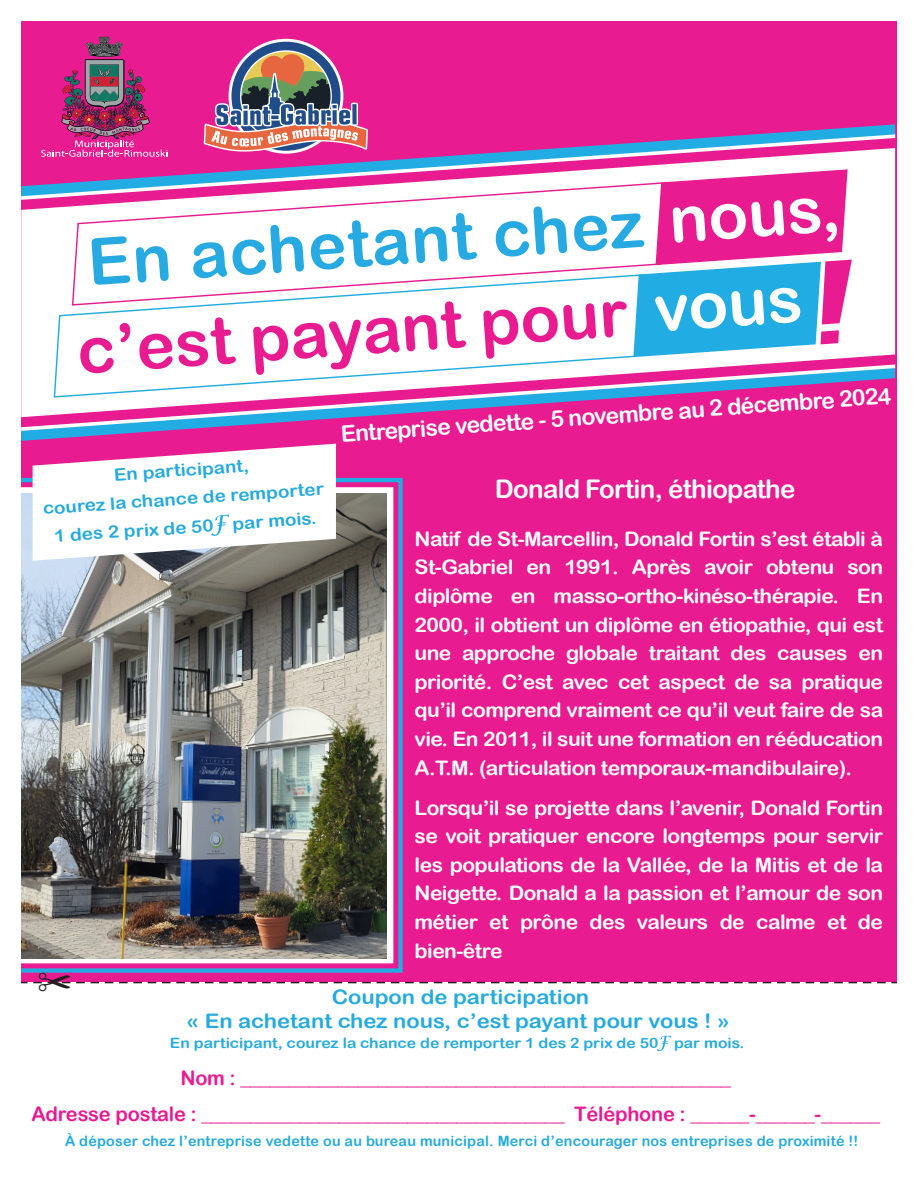
<style>
.page{position:relative;width:918px;height:1188px;background:#fff}
.page>*{position:absolute;margin:0;border:0;box-sizing:border-box;transform-origin:0 0}
.t1{font:65.25px/87.3px "Arial Rounded MT Bold";color:#e81b90}
.t2{font:65.25px "Arial Rounded MT Bold";color:#fff}
.t3{font:25.8px "Arial Rounded MT Bold";letter-spacing:-.025em;color:#fff}
.t4{font:22.95px "Arial Rounded MT Bold";color:#fff}
.t5{font:19.95px/28.7px "Arial Rounded MT Bold";letter-spacing:-.025em;color:#fff;text-align:justify;scale:1.05 1}
.t6{font:19.95px/35.7px "Arial Rounded MT Bold";letter-spacing:-.01em;color:#e81b90;text-align:center}
.t7{font:19.95px/24px "Arial Rounded MT Bold";color:#26aae1;text-align:center;scale:1.1 1}
.t8{font:17.1px/28.7px "Arial Rounded MT Bold";color:#26aae1;text-align:center;scale:1.1 1}
.t9{font:14.25px "Arial Rounded MT Bold";letter-spacing:.01em;color:#26aae1}
.t10{font:14.25px "Arial Rounded MT Bold";letter-spacing:.01em;color:#26aae1;scale:1.1 1}
.s1{color:#26aae1}
.s2{color:#fff}
</style>
<div class="page">
<div style="left:21px;top:21px;width:876px;height:1133px;background:#e81b90"></div>
<svg style="left:21px;top:130px;width:874px;height:304px"></svg>
<svg style="left:71px;top:181px;width:562px;height:92px;background:#f9ecf6"></svg>
<svg style="left:53px;top:273px;width:590px;height:125px;background:#f5f0f8"></svg>
<svg style="left:633px;top:169px;width:219px;height:189px"></svg>
<svg style="left:41px;top:37px;width:127px;height:120px"></svg>
<div style="left:229px;top:39px;width:114px;height:115px;border:13px solid #fff;border-radius:50%"></div>
<div style="left:231px;top:42px;width:109px;height:109px;border:9px solid #204d89;border-radius:50%"></div>
<svg style="left:204px;top:54px;width:164px;height:98px"></svg>
<div style="left:21px;top:982px;width:876px;height:172px;background:#fff"></div>
<svg style="left:657px;top:1036px;width:14px;height:15px"></svg>
<svg style="left:21px;top:478px;width:382px;height:495px;background:#3b98d7"></svg>
<svg style="left:21px;top:482px;width:377px;height:486px"></svg>
<svg style="left:21px;top:487px;width:372px;height:476px;background:#edeceb"></svg>
<img style="left:21px;top:493px;width:365px;height:465px">
<svg style="left:33px;top:444px;width:303px;height:117px;background:#efdde7"></svg>
<svg style="left:39px;top:981px;width:31px;height:11px"></svg>
<p class="t2" style="left:666px;top:181px;width:173px;rotate:-4deg">nous,</p>
<p class="t1" style="left:68px;top:219px;width:729px;rotate:-4deg"><span class="s1">En achetant chez </span>c’est payant pour <span class="s2">vous</span></p>
<p class="t8" style="left:40px;top:465px;width:258px;rotate:-4deg">En participant,<br>courez la chance de remporter<br>1 des 2 prix de 50 par mois.</p>
<p class="t4" style="left:340px;top:420px;width:553px;rotate:-4deg">Entreprise vedette - 5 novembre au 2 décembre 2024</p>
<p class="t3" style="left:495px;top:474px;width:302px">Donald Fortin, éthiopathe</p>
<p class="t5" style="left:415px;top:524px;width:448px">Natif de St-Marcellin, Donald Fortin s’est établi à St-Gabriel en 1991. Après avoir obtenu son diplôme en masso-ortho-kinéso-thérapie. En 2000, il obtient un diplôme en étiopathie, qui est une approche globale traitant des causes en priorité. C’est avec cet aspect de sa pratique qu’il comprend vraiment ce qu’il veut faire de sa vie. En 2011, il suit une formation en rééducation A.T.M. (articulation temporaux-mandibulaire).</p>
<p class="t5" style="left:415px;top:793px;width:448px">Lorsqu’il se projette dans l’avenir, Donald Fortin se voit pratiquer encore longtemps pour servir les populations de la Vallée, de la Mitis et de la Neigette. Donald a la passion et l’amour de son métier et prône des valeurs de calme et de bien-être</p>
<p class="t7" style="left:186px;top:984px;width:496px">Coupon de participation<br>« En achetant chez nous, c’est payant pour vous ! »</p>
<p class="t10" style="left:170px;top:1035px;width:524px">En participant, courez la chance de remporter 1 des 2 prix de 50 par mois.</p>
<p class="t6" style="left:31px;top:1060px;width:850px">Nom : __________________________________________________<br>Adresse postale : _____________________________________ Téléphone : ______-______-______</p>
<p class="t9" style="left:65px;top:1132px;width:795px">À déposer chez l’entreprise vedette ou au bureau municipal. Merci d’encourager nos entreprises de proximité !!</p>
</div>
